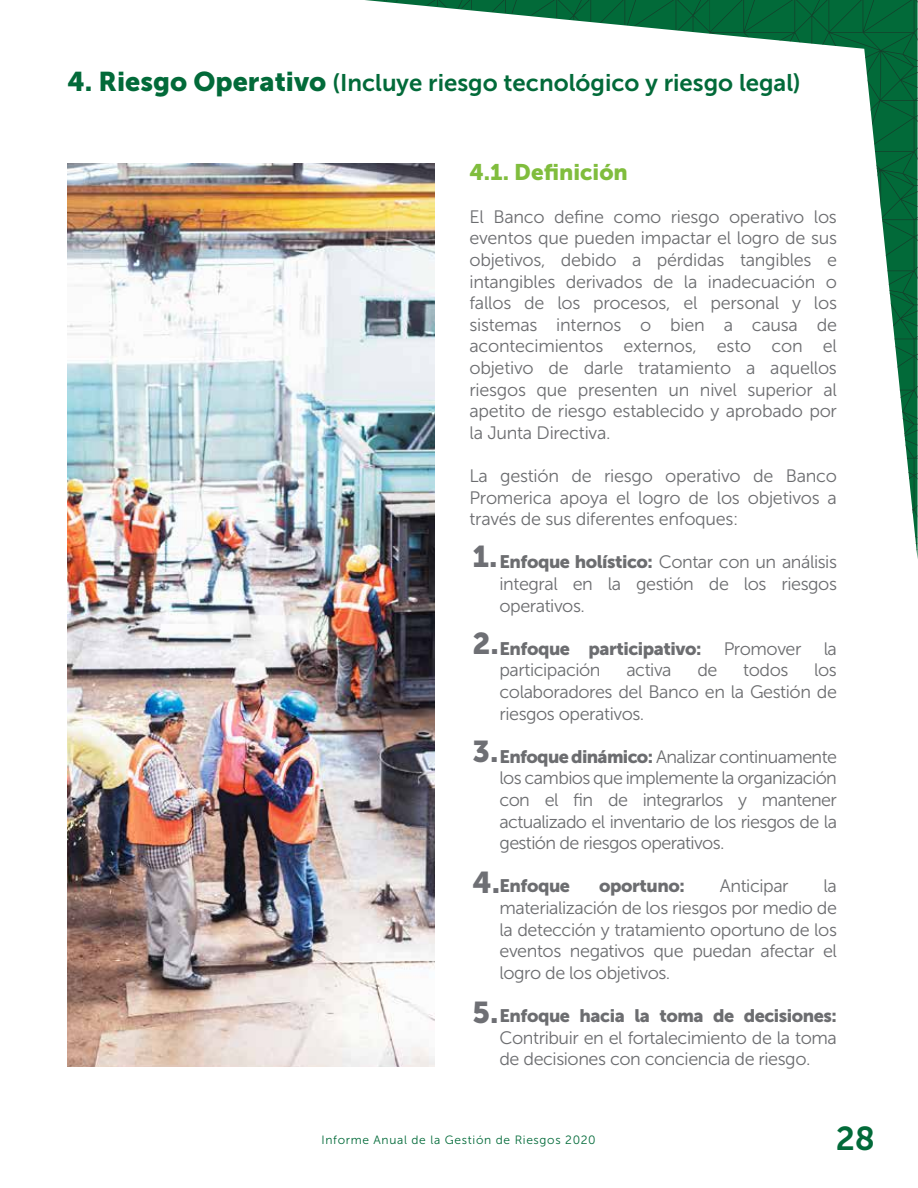
<style>
.page{position:relative;width:918px;height:1188px;background:#fff}
.page>*{position:absolute;margin:0;border:0;box-sizing:border-box;transform-origin:0 0}
.t1{font:33px "Museo Sans 700";color:#026a39}
.t2{font:30px "Museo Sans 900";color:#6e6f74}
.t3{font:24px "Museo Sans 700";color:#026a39}
.t4{font:22.5px "Museo Sans 900";color:#80bd3d}
.t5{font:18px/21.6px "Museo Sans 300";letter-spacing:-.025em;color:#6c6d70;text-align:justify}
.t6{font:18px "Museo Sans 900";letter-spacing:-.025em;color:#6c6d70}
.t7{font:12px "Museo Sans 300";letter-spacing:.055em;color:#026a39}
.s1{font-family:"Museo Sans 900";font-size:27px}
.s2{font-family:"Museo Sans 900"}
.s3{font-family:"Museo Sans 300"}
</style>
<div class="page">
<svg style="left:375px;top:0;width:543px;height:559px"></svg>
<img style="left:68px;top:164px;width:367px;height:902px">
<h3 class="t3" style="left:68px;top:69px;width:735px"><span class="s1">4. Riesgo Operativo</span> (Incluye riesgo tecnológico y riesgo legal)</h3>
<p class="t4" style="left:470px;top:159px;width:160px">4.1. Definición</p>
<p class="t5" style="left:470px;top:206px;width:369px">El Banco define como riesgo operativo los eventos que pueden impactar el logro de sus objetivos, debido a pérdidas tangibles e intangibles derivados de la inadecuación o fallos de los procesos, el personal y los sistemas internos o bien a causa de acontecimientos externos, esto con el objetivo de darle tratamiento a aquellos riesgos que presenten un nivel superior al apetito de riesgo establecido y aprobado por la Junta Directiva.</p>
<p class="t5" style="left:470px;top:465px;width:369px">La gestión de riesgo operativo de Banco Promerica apoya el logro de los objetivos a través de sus diferentes enfoques:</p>
<p class="t5" style="left:500px;top:552px;width:339px"><span class="s2">Enfoque holístico:</span> Contar con un análisis integral en la gestión de los riesgos operativos.</p>
<p class="t6" style="left:500px;top:638px;width:339px">Enfoque participativo: <span class="s3">Promover la</span></p>
<p class="t5" style="left:500px;top:660px;width:103px">participación</p>
<p class="t5" style="left:626px;top:660px;width:47px">activa</p>
<p class="t5" style="left:697px;top:660px;width:22px">de</p>
<p class="t5" style="left:743px;top:660px;width:47px">todos</p>
<h2 class="t2" style="left:472px;top:540px;width:27px">1.</h2>
<h2 class="t2" style="left:472px;top:627px;width:28px">2.</h2>
<p class="t5" style="left:500px;top:660px;width:339px;text-indent:315px">los colaboradores del Banco en la Gestión de riesgos operativos.</p>
<p class="t5" style="left:500px;top:746px;width:339px"><span class="s2">Enfoque dinámico:</span> Analizar continuamente los cambios que implemente la organización con el fin de integrarlos y mantener actualizado el inventario de los riesgos de la gestión de riesgos operativos.</p>
<p class="t6" style="left:500px;top:876px;width:72px">Enfoque</p>
<p class="t6" style="left:599px;top:876px;width:87px">oportuno:</p>
<p class="t5" style="left:720px;top:876px;width:70px">Anticipar</p>
<h2 class="t2" style="left:472px;top:735px;width:28px">3.</h2>
<h2 class="t2" style="left:472px;top:865px;width:29px">4.</h2>
<p class="t5" style="left:500px;top:876px;width:339px;text-indent:324px">la materialización de los riesgos por medio de la detección y tratamiento oportuno de los eventos negativos que puedan afectar el logro de los objetivos.</p>
<p class="t6" style="left:500px;top:1005px;width:339px">Enfoque hacia la toma de decisiones:</p>
<p class="t5" style="left:500px;top:1027px;width:339px">Contribuir en el fortalecimiento de la toma de decisiones con conciencia de riesgo.</p>
<h2 class="t2" style="left:472px;top:996px;width:27px">5.</h2>
<p class="t7" style="left:322px;top:1133px;width:276px">Informe Anual de la Gestión de Riesgos 2020</p>
<h1 class="t1" style="left:836px;top:1120px;width:41px">28</h1>
</div>
